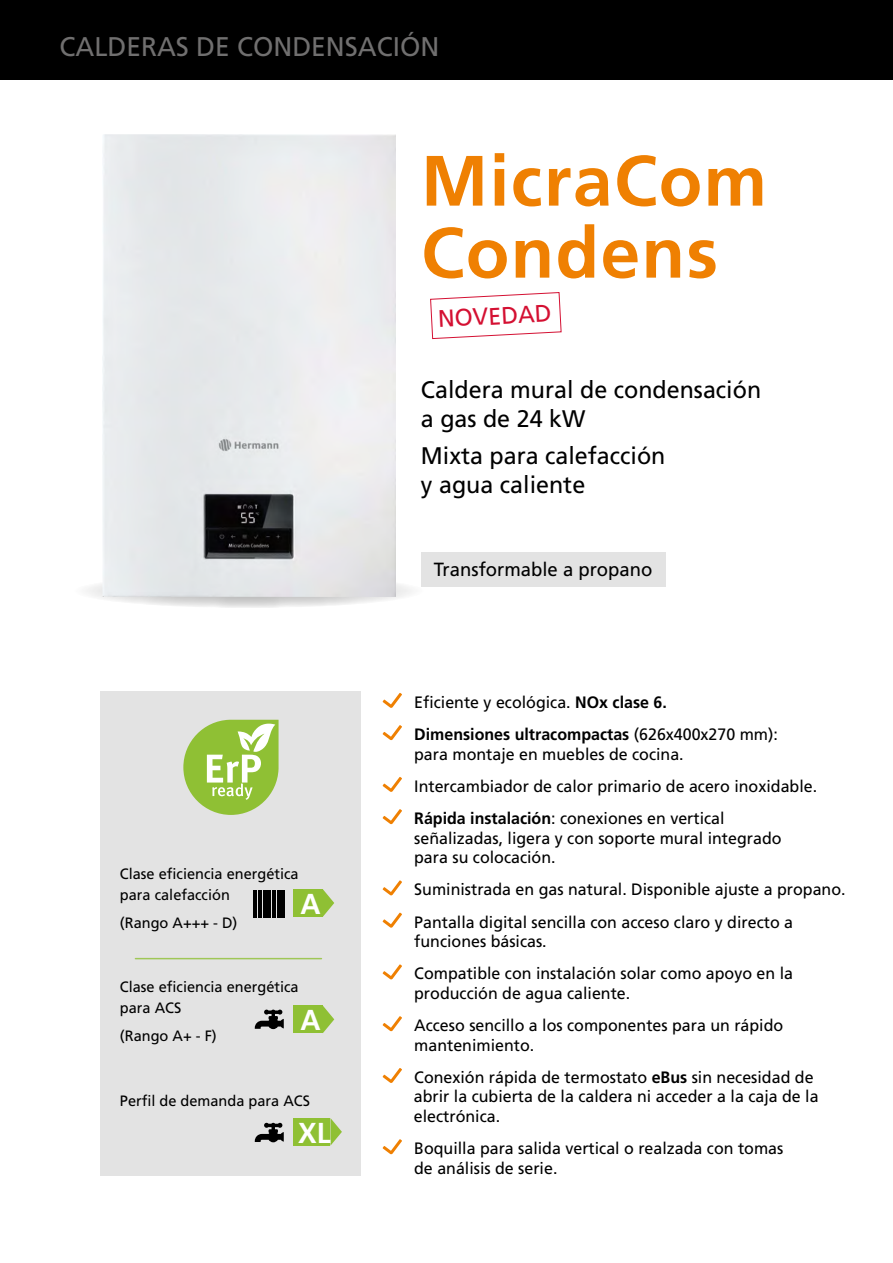
<style>
.page{position:relative;width:893px;height:1263px;background:#fff}
.page>*{position:absolute;margin:0;border:0;box-sizing:border-box;transform-origin:0 0}
.t1{font:700 71.1px/72px "Frutiger";letter-spacing:.02em;color:#ef8002}
.t2{font:700 28.8px "Frutiger";color:#fff}
.t3{font:27px "Frutiger";color:#706f6f}
.t4{font:24px/28.8px "Frutiger";color:#000}
.t5{font:24px "Frutiger";color:#d41032}
.t6{font:19.05px "Frutiger";color:#000}
.t7{font:16.5px/32.2px "Frutiger";color:#000}
.t8{font:15px/21px "Frutiger";color:#000}
.s1{font-weight:700}
</style>
<div class="page">
<svg style="left:72px;top:574px;width:353px;height:34px"></svg>
<img style="left:102px;top:135px;width:293px;height:462px">
<div style="left:0;top:0;width:893px;height:79px;background:#000"></div>
<div style="left:421px;top:553px;width:244px;height:34px;background:#e3e3e3"></div>
<svg style="left:430px;top:292px;width:131px;height:47px"></svg>
<svg style="left:383px;top:693px;width:19px;height:15px"></svg>
<svg style="left:383px;top:725px;width:19px;height:15px"></svg>
<svg style="left:383px;top:777px;width:19px;height:15px"></svg>
<svg style="left:383px;top:809px;width:19px;height:15px"></svg>
<svg style="left:383px;top:880px;width:19px;height:15px"></svg>
<svg style="left:383px;top:913px;width:19px;height:15px"></svg>
<svg style="left:383px;top:964px;width:19px;height:15px"></svg>
<svg style="left:383px;top:1016px;width:19px;height:15px"></svg>
<svg style="left:383px;top:1068px;width:19px;height:15px"></svg>
<svg style="left:383px;top:1139px;width:19px;height:15px"></svg>
<div style="left:100px;top:691px;width:261px;height:485px;background:#e3e3e3"></div>
<div style="left:293px;top:1118px;width:37px;height:28px;background:#8fc034"></div>
<svg style="left:330px;top:1118px;width:12px;height:28px"></svg>
<svg style="left:255px;top:1123px;width:29px;height:19px"></svg>
<svg style="left:183px;top:720px;width:96px;height:95px"></svg>
<div style="left:293px;top:889px;width:30px;height:28px;background:#8fc034"></div>
<svg style="left:323px;top:889px;width:11px;height:28px"></svg>
<svg style="left:253px;top:891px;width:32px;height:27px"></svg>
<hr style="left:135px;top:958px;width:186px;height:1px;background:#8fc034">
<div style="left:293px;top:1005px;width:30px;height:28px;background:#8fc034"></div>
<svg style="left:323px;top:1006px;width:11px;height:27px"></svg>
<svg style="left:255px;top:1009px;width:29px;height:20px"></svg>
<h3 class="t3" style="left:60px;top:31px;width:381px">CALDERAS DE CONDENSACIÓN</h3>
<h1 class="t1" style="left:421px;top:144px;width:347px">MicraCom<br>Condens</h1>
<h3 class="t5" style="left:437px;top:305px;width:115px;rotate:-3deg">NOVEDAD</h3>
<h3 class="t4" style="left:421px;top:375px;width:342px">Caldera mural de condensación a gas de 24 kW</h3>
<h3 class="t4" style="left:421px;top:441px;width:246px">Mixta para calefacción y agua caliente</h3>
<p class="t8" style="left:120px;top:863px;width:180px">Clase eficiencia energética para calefacción</p>
<p class="t8" style="left:120px;top:912px;width:119px">(Rango A+++ - D)</p>
<h2 class="t2" style="left:300px;top:887px;width:22px">A</h2>
<p class="t8" style="left:120px;top:976px;width:180px">Clase eficiencia energética para ACS</p>
<p class="t8" style="left:120px;top:1025px;width:98px">(Rango A+ - F)</p>
<h2 class="t2" style="left:300px;top:1003px;width:22px">A</h2>
<p class="t8" style="left:120px;top:1090px;width:192px">Perfil de demanda para ACS</p>
<h2 class="t2" style="left:298px;top:1116px;width:34px">XL</h2>
<p class="t6" style="left:434px;top:558px;width:220px">Transformable a propano</p>
<p class="t7" style="left:414px;top:686px;width:365px">Eficiente y ecológica. <span class="s1">NOx clase 6.<br>Dimensiones ultracompactas</span> (626x400x270 mm):</p>
<p class="t7" style="left:414px;top:738px;width:404px">para montaje en muebles de cocina.<br>Intercambiador de calor primario de acero inoxidable.<br><span class="s1">Rápida instalación</span>: conexiones en vertical</p>
<p class="t7" style="left:414px;top:828px;width:369px;line-height:19.5px">señalizadas, ligera y con soporte mural integrado para su colocación.</p>
<p class="t7" style="left:414px;top:873px;width:433px">Suministrada en gas natural. Disponible ajuste a propano.<br>Pantalla digital sencilla con acceso claro y directo a</p>
<p class="t7" style="left:414px;top:925px;width:380px">funciones básicas.<br>Compatible con instalación solar como apoyo en la</p>
<p class="t7" style="left:414px;top:977px;width:371px">producción de agua caliente.<br>Acceso sencillo a los componentes para un rápido</p>
<p class="t7" style="left:414px;top:1029px;width:401px">mantenimiento.<br>Conexión rápida de termostato <span class="s1">eBus</span> sin necesidad de</p>
<p class="t7" style="left:414px;top:1087px;width:406px;line-height:19.5px">abrir la cubierta de la caldera ni acceder a la caja de la electrónica.</p>
<p class="t7" style="left:414px;top:1138px;width:371px;line-height:19.5px">Boquilla para salida vertical o realzada con tomas de análisis de serie.</p>
</div>
